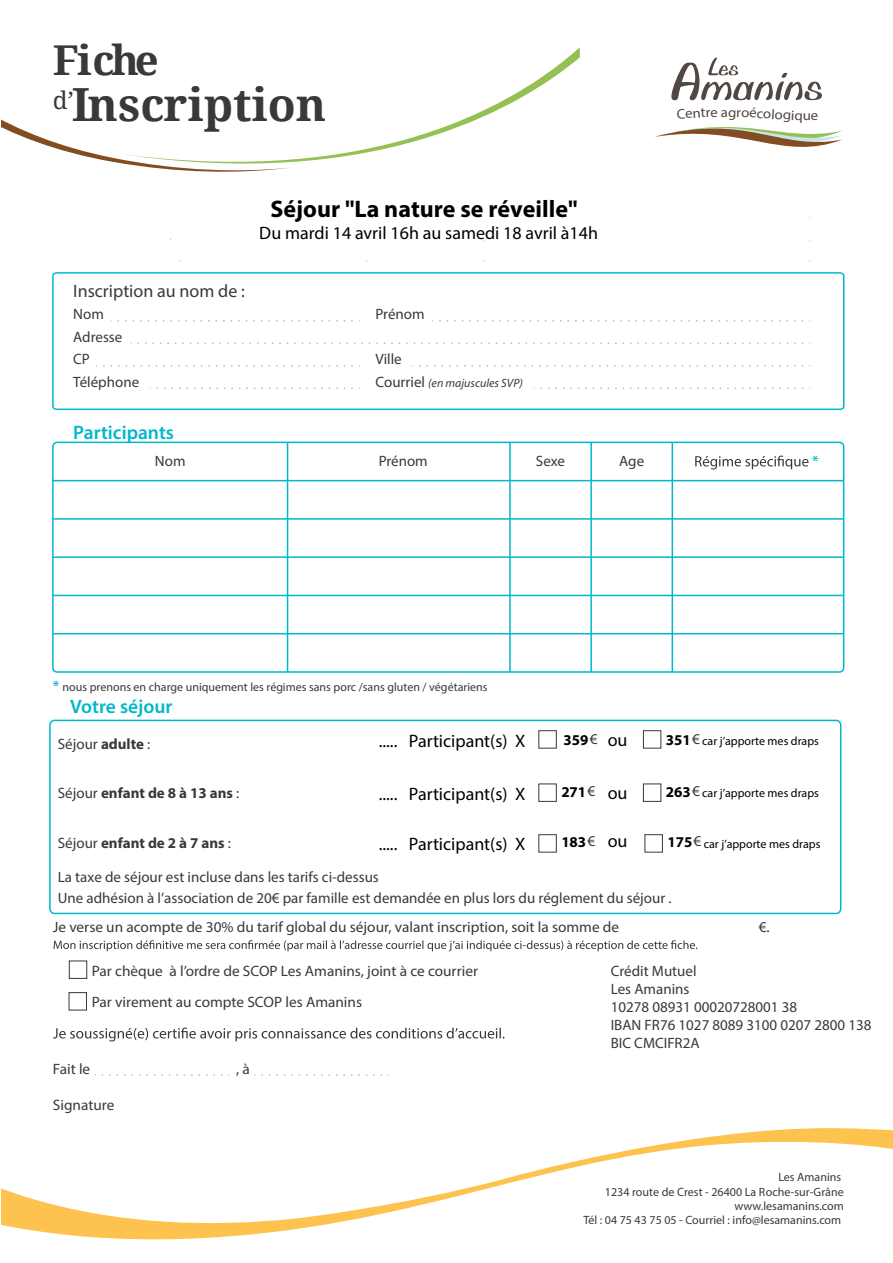
<style>
.page{position:relative;width:893px;height:1263px;background:#fff}
.page>*{position:absolute;margin:0;border:0;box-sizing:border-box;transform-origin:0 0}
.t1{font:700 45.75px "Droid Serif";color:#38393b}
.t2{font:700 41.1px "Droid Serif";letter-spacing:-.06em;color:#38393b}
.t3{font:700 24px "Myriad Pro";color:#000}
.t4{font:600 19.5px "Myriad Pro";color:#00b7cc}
.t5{font:18px "Myriad Pro";color:#000}
.t6{font:18px "Myriad Pro";color:#38393b}
.t7{font:15px/18px "Myriad Pro";color:#38393b}
.t8{font:700 15px "Myriad Pro";color:#38393b}
.t9{font:700 15px "Myriad Pro";color:#000}
.t10{font:600 15px "Myriad Pro";color:#00b7cc}
.t11{font:13.95px "Myriad Pro";color:#534741;scale:1.06 1}
.t12{font:12px/14.4px "Myriad Pro";color:#38393b;text-align:right}
.t13{font:12px "Myriad Pro";color:#000}
.t14{font:italic 12px "Myriad Pro";color:#38393b}
.s1{font-style:normal;font-size:15px}
.s2{font-weight:600;font-size:15px;color:#00b7cc}
.s3{font-weight:700}
.s4{font-weight:400}
.s5{font-weight:400;color:#38393b}
</style>
<div class="page">
<svg style="left:2px;top:1128px;width:891px;height:112px"></svg>
<svg style="left:2px;top:120px;width:116px;height:43px"></svg>
<svg style="left:118px;top:47px;width:462px;height:125px"></svg>
<svg style="left:54px;top:940px;width:643px;height:11px"></svg>
<svg style="left:52px;top:272px;width:793px;height:139px"></svg>
<div style="left:52px;top:442px;width:792px;height:231px;border:2px solid #00b7cc;border-radius:4px"></div>
<svg style="left:118px;top:320px;width:242px;height:2px"></svg>
<svg style="left:138px;top:343px;width:672px;height:1px"></svg>
<svg style="left:103px;top:365px;width:257px;height:2px"></svg>
<svg style="left:157px;top:388px;width:203px;height:1px"></svg>
<svg style="left:439px;top:320px;width:371px;height:2px"></svg>
<svg style="left:419px;top:365px;width:391px;height:2px"></svg>
<svg style="left:541px;top:388px;width:269px;height:1px"></svg>
<hr style="left:287px;top:442px;width:1px;height:230px;background:#00b7cc">
<hr style="left:509px;top:442px;width:2px;height:230px;background:#00b7cc">
<hr style="left:590px;top:442px;width:2px;height:230px;background:#00b7cc">
<hr style="left:672px;top:442px;width:1px;height:230px;background:#00b7cc">
<hr style="left:53px;top:480px;width:791px;height:1px;background:#00b7cc">
<hr style="left:53px;top:518px;width:791px;height:2px;background:#00b7cc">
<hr style="left:53px;top:556px;width:791px;height:2px;background:#00b7cc">
<hr style="left:53px;top:595px;width:791px;height:1px;background:#00b7cc">
<hr style="left:53px;top:633px;width:791px;height:1px;background:#00b7cc">
<svg style="left:695px;top:455px;width:113px;height:14px"></svg>
<svg style="left:53px;top:1027px;width:451px;height:14px"></svg>
<svg style="left:102px;top:1074px;width:127px;height:2px"></svg>
<svg style="left:255px;top:1074px;width:134px;height:2px"></svg>
<div style="left:49px;top:720px;width:792px;height:194px;border:2px solid #00b7cc;border-radius:5px"></div>
<div style="left:538px;top:730px;width:19px;height:18px;border:1px solid #38393b"></div>
<div style="left:538px;top:783px;width:19px;height:19px;border:1px solid #38393b"></div>
<div style="left:538px;top:834px;width:19px;height:18px;border:1px solid #38393b"></div>
<div style="left:643px;top:730px;width:18px;height:18px;border:1px solid #38393b"></div>
<div style="left:643px;top:783px;width:18px;height:19px;border:1px solid #38393b"></div>
<div style="left:644px;top:834px;width:19px;height:18px;border:1px solid #38393b"></div>
<div style="left:69px;top:960px;width:18px;height:19px;border:1px solid #38393b"></div>
<div style="left:69px;top:992px;width:18px;height:18px;border:1px solid #38393b"></div>
<svg style="left:655px;top:58px;width:187px;height:89px"></svg>
<h2 class="t2" style="left:53px;top:32px;width:107px">Fiche</h2>
<h1 class="t1" style="left:53px;top:72px;width:275px"><sup>d’</sup>Inscription</h1>
<h3 class="t3" style="left:270px;top:194px;width:309px">Séjour "La nature se réveille"</h3>
<p class="t5" style="left:259px;top:222px;width:340px">Du mardi 14 avril 16h au samedi 18 avril à14h</p>
<p class="t6" style="left:73px;top:280px;width:173px">Inscription au nom de :</p>
<p class="t7" style="left:73px;top:303px;width:67px;line-height:22.5px">Nom<br>Adresse<br>CP<br>Téléphone</p>
<p class="t7" style="left:376px;top:305px;width:51px">Prénom</p>
<p class="t7" style="left:376px;top:350px;width:28px">Ville</p>
<p class="t14" style="left:376px;top:375px;width:149px"><span class="s1">Courriel</span> (en majuscules SVP)</p>
<h3 class="t4" style="left:73px;top:420px;width:102px">Participants</h3>
<p class="t11" style="left:721px;top:104px;width:8px">a</p>
<p class="t11" style="left:750px;top:104px;width:41px;rotate:3deg">écolog</p>
<p class="t7" style="left:155px;top:452px;width:32px">Nom</p>
<p class="t7" style="left:379px;top:452px;width:51px">Prénom</p>
<p class="t7" style="left:536px;top:452px;width:31px">Sexe</p>
<p class="t7" style="left:619px;top:452px;width:26px">Age</p>
<p class="t10" style="left:812px;top:452px;width:8px">*</p>
<p class="t12" style="left:53px;top:679px;width:436px"><span class="s2">*</span> nous prenons en charge uniquement les régimes sans porc /sans gluten / végétariens</p>
<h3 class="t4" style="left:70px;top:694px;width:104px">Votre séjour</h3>
<p class="t7" style="left:58px;top:735px;width:94px">Séjour <span class="s3">adulte</span> :</p>
<p class="t8" style="left:58px;top:783px;width:183px"><span class="s4">Séjour</span> enfant de 8 à 13 ans <span class="s4">:</span></p>
<p class="t8" style="left:58px;top:833px;width:175px"><span class="s4">Séjour</span> enfant de 2 à 7 ans <span class="s4">:</span></p>
<p class="t5" style="left:379px;top:730px;width:148px">..... Participant(s) X</p>
<p class="t5" style="left:379px;top:782px;width:148px">..... Participant(s) X</p>
<p class="t5" style="left:379px;top:832px;width:148px">..... Participant(s) X</p>
<p class="t7" style="left:58px;top:868px;width:323px">La taxe de séjour est incluse dans les tarifs ci-dessus</p>
<p class="t9" style="left:564px;top:730px;width:36px">359<span class="s5">€</span></p>
<p class="t5" style="left:608px;top:729px;width:21px">ou</p>
<p class="t9" style="left:561px;top:782px;width:36px">271<span class="s5">€</span></p>
<p class="t9" style="left:561px;top:832px;width:36px">183<span class="s5">€</span></p>
<p class="t5" style="left:608px;top:782px;width:21px">ou</p>
<p class="t5" style="left:608px;top:830px;width:21px">ou</p>
<p class="t9" style="left:666px;top:730px;width:36px">351<span class="s5">€</span></p>
<p class="t13" style="left:702px;top:734px;width:118px">car j’apporte mes draps</p>
<p class="t9" style="left:666px;top:782px;width:36px">263<span class="s5">€</span></p>
<p class="t9" style="left:667px;top:832px;width:36px">175<span class="s5">€</span></p>
<p class="t13" style="left:702px;top:785px;width:118px">car j’apporte mes draps</p>
<p class="t13" style="left:704px;top:836px;width:118px">car j’apporte mes draps</p>
<p class="t7" style="left:58px;top:888px;width:615px">Une adhésion à l’association de 20€ par famille est demandée en plus lors du réglement du séjour .</p>
<p class="t7" style="left:53px;top:918px;width:568px">Je verse un acompte de 30% du tarif global du séjour, valant inscription, soit la somme de</p>
<p class="t7" style="left:759px;top:918px;width:13px">€.</p>
<p class="t7" style="left:92px;top:955px;width:388px;line-height:31.5px">Par chèque à l’ordre de SCOP Les Amanins, joint à ce courrier<br>Par virement au compte SCOP les Amanins</p>
<p class="t7" style="left:611px;top:962px;width:262px">Crédit Mutuel<br>Les Amanins<br>10278 08931 00020728001 38<br>IBAN FR76 1027 8089 3100 0207 2800 138<br>BIC CMCIFR2A</p>
<p class="t7" style="left:53px;top:1060px;width:39px">Fait le</p>
<p class="t7" style="left:236px;top:1060px;width:15px">, à</p>
<p class="t7" style="left:53px;top:1096px;width:63px">Signature</p>
<p class="t12" style="left:583px;top:1170px;width:262px">Les Amanins<br>1234 route de Crest - 26400 La Roche-sur-Grâne www.lesamanins.com<br>Tél : 04 75 43 75 05 - Courriel : info@lesamanins.com</p>
</div>
